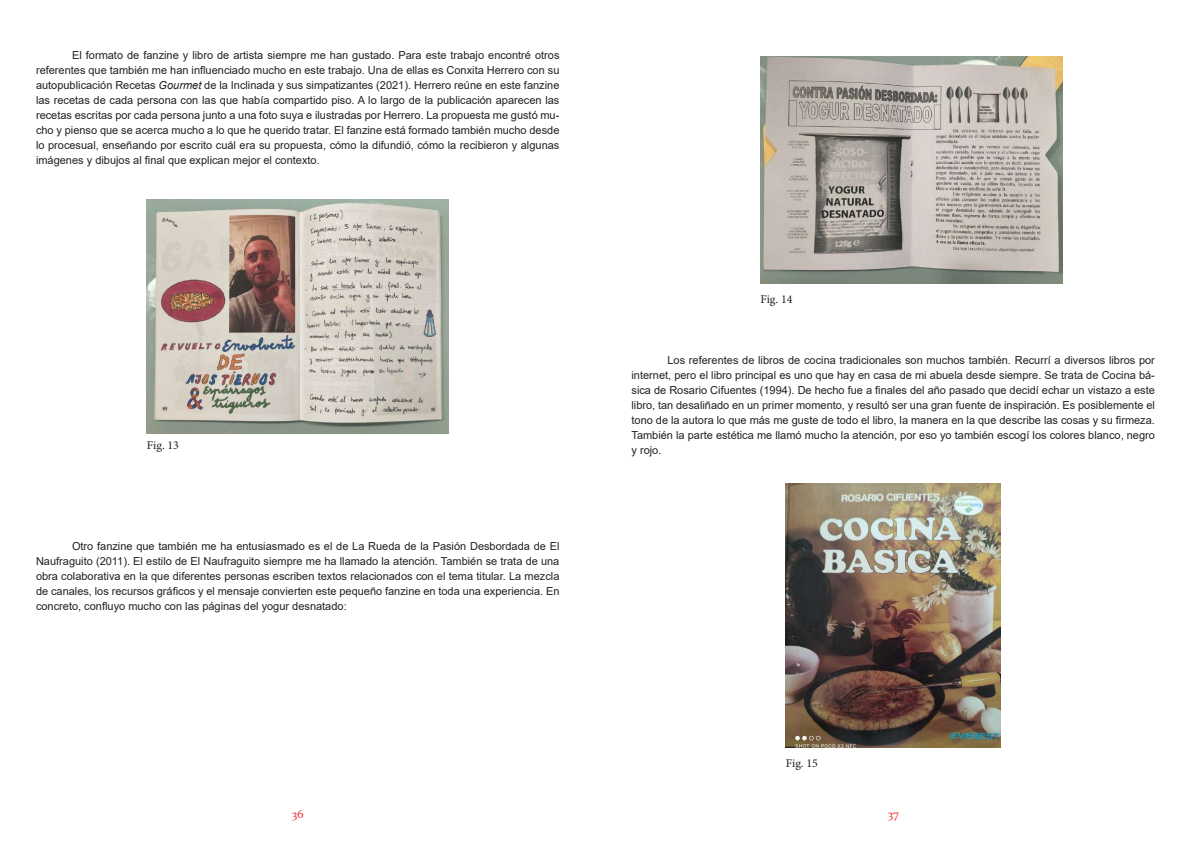
<style>
.page{position:relative;width:1191px;height:842px;background:#fff}
.page>*{position:absolute;margin:0;border:0;box-sizing:border-box;transform-origin:0 0}
.t1{font:12px "Minion Pro";color:#231f20}
.t2{font:12px "Constantia";color:#ee3636}
.t3{font:11px/15px "Arial";color:#231f20;text-align:justify}
.s1{font-style:italic}
</style>
<div class="page">
<img style="left:785px;top:483px;width:215px;height:264px">
<img style="left:147px;top:200px;width:301px;height:234px">
<img style="left:760px;top:57px;width:302px;height:227px">
<p class="t3" style="left:36px;top:48px;width:525px;text-indent:36px">El formato de fanzine y libro de artista siempre me han gustado. Para este trabajo encontré otros referentes que también me han influenciado mucho en este trabajo. Una de ellas es Conxita Herrero con su autopublicación Recetas <span class="s1">Gourmet</span> de la Inclinada y sus simpatizantes (2021). Herrero reúne en este fanzine las recetas de cada persona con las que había compartido piso. A lo largo de la publicación aparecen las recetas escritas por cada persona junto a una foto suya e ilustradas por Herrero. La propuesta me gustó mu&shy;cho y pienso que se acerca mucho a lo que he querido tratar. El fanzine está formado también mucho desde lo procesual, enseñando por escrito cuál era su propuesta, cómo la difundió, cómo la recibieron y algunas imágenes y dibujos al final que explican mejor el contexto.</p>
<p class="t1" style="left:147px;top:437px;width:34px">Fig. 13</p>
<p class="t3" style="left:36px;top:539px;width:525px;text-indent:36px">Otro fanzine que también me ha entusiasmado es el de La Rueda de la Pasión Desbordada de El Naufraguito (2011). El estilo de El Naufraguito siempre me ha llamado la atención. También se trata de una obra colaborativa en la que diferentes personas escriben textos relacionados con el tema titular. La mezcla de canales, los recursos gráficos y el mensaje convierten este pequeño fanzine en toda una experiencia. En concreto, confluyo mucho con las páginas del yogur desnatado:</p>
<p class="t1" style="left:760px;top:291px;width:34px">Fig. 14</p>
<p class="t3" style="left:631px;top:352px;width:525px;text-indent:36px">Los referentes de libros de cocina tradicionales son muchos también. Recurrí a diversos libros por internet, pero el libro principal es uno que hay en casa de mi abuela desde siempre. Se trata de Cocina bá&shy;sica de Rosario Cifuentes (1994). De hecho fue a finales del año pasado que decidí echar un vistazo a este libro, tan desaliñado en un primer momento, y resultó ser una gran fuente de inspiración. Es posiblemente el tono de la autora lo que más me guste de todo el libro, la manera en la que describe las cosas y su firmeza.<br>También la parte estética me llamó mucho la atención, por eso yo también escogí los colores blanco, negro y rojo.</p>
<p class="t1" style="left:785px;top:755px;width:34px">Fig. 15</p>
<p class="t2" style="left:292px;top:806px;width:13px">36</p>
<p class="t2" style="left:887px;top:806px;width:13px">37</p>
</div>
